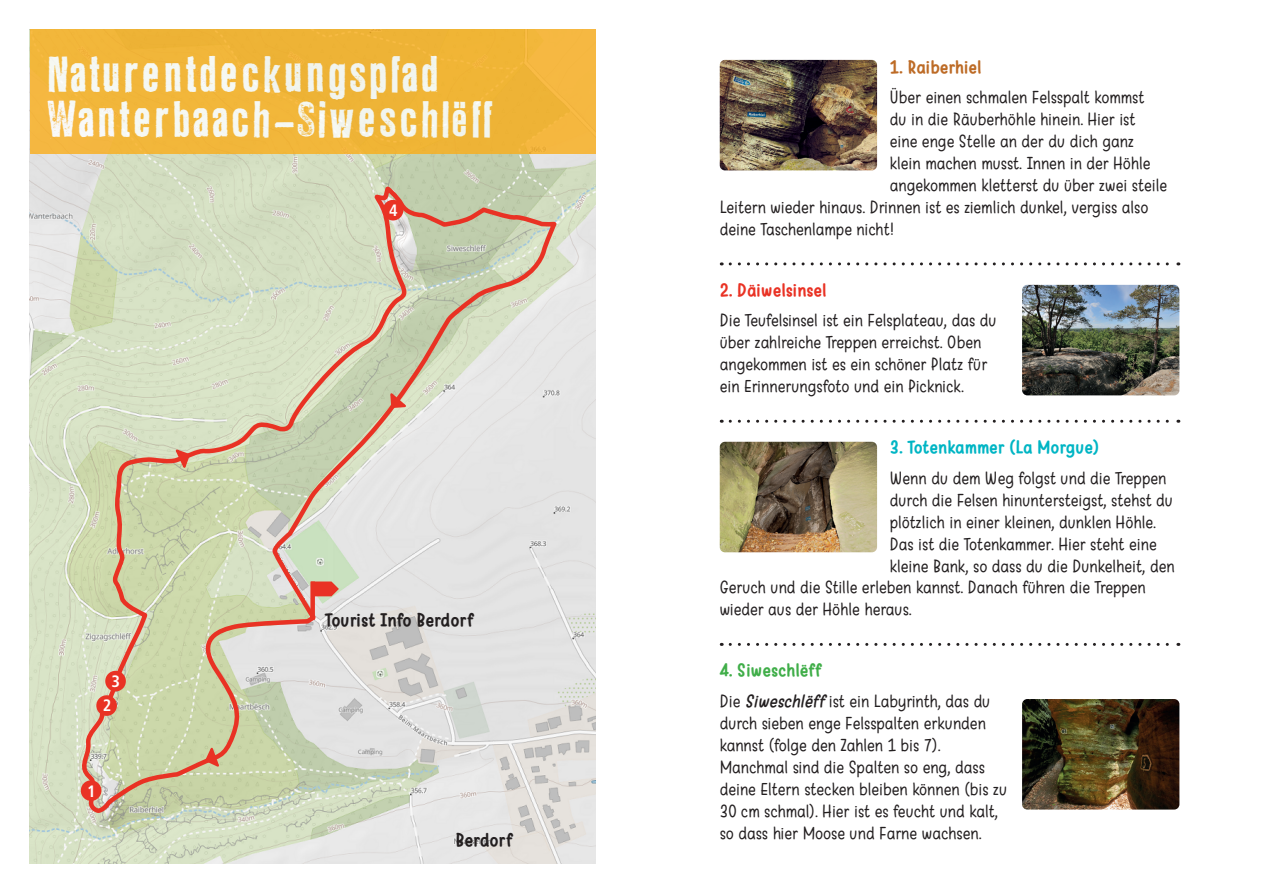
<style>
.page{position:relative;width:1263px;height:893px;background:#fff}
.page>*{position:absolute;margin:0;border:0;box-sizing:border-box;transform-origin:0 0}
.t1{font:45px/45px "LL Rubber Grotesque";color:#fff}
.t2{font:700 18.75px "Warung Kopi";color:#231f20}
.t3{font:18.3px/21.9px "Warung Kopi";color:#231f20}
.t4{font:700 18.3px "Warung Kopi";color:#00b5c4}
.t5{font:700 18.3px "Warung Kopi";color:#e93224}
.t6{font:700 18.3px "Warung Kopi";color:#40ae49}
.t7{font:700 18.3px "Warung Kopi";color:#bd6b26}
.t8{font:700 condensed 16.5px "Frutiger LT Std";color:#fff}
.s1{font-style:italic}
</style>
<div class="page">
<img style="left:30px;top:154px;width:565px;height:709px">
<svg style="left:82px;top:184px;width:477px;height:629px;background:#d6d7c2"></svg>
<div style="left:81px;top:780px;width:20px;height:21px;background:#e93224;border-radius:50%"></div>
<div style="left:96px;top:695px;width:21px;height:21px;background:#e93224;border-radius:50%"></div>
<div style="left:105px;top:671px;width:21px;height:20px;background:#e93224;border-radius:50%"></div>
<div style="left:383px;top:200px;width:20px;height:20px;background:#e93224;border-radius:50%"></div>
<svg style="left:203px;top:746px;width:19px;height:24px"></svg>
<svg style="left:173px;top:447px;width:19px;height:33px"></svg>
<svg style="left:388px;top:330px;width:22px;height:79px;background:#c8ba9d"></svg>
<div style="left:30px;top:30px;width:565px;height:124px;background:#f1b539"></div>
<svg style="left:730px;top:262px;width:449px;height:3px"></svg>
<svg style="left:730px;top:420px;width:449px;height:3px"></svg>
<svg style="left:730px;top:643px;width:449px;height:3px"></svg>
<img style="left:1022px;top:285px;width:157px;height:110px">
<img style="left:720px;top:60px;width:157px;height:110px">
<img style="left:1022px;top:699px;width:157px;height:111px">
<img style="left:720px;top:442px;width:157px;height:110px">
<h1 class="t1" style="left:47px;top:53px;width:448px">Naturentdeckungspfad<br>Wanterbaach-Siweschlëff</h1>
<p class="t7" style="left:890px;top:57px;width:93px">1. Raiberhiel</p>
<p class="t3" style="left:890px;top:86px;width:256px">Über einen schmalen Felsspalt kommst</p>
<p class="t3" style="left:890px;top:108px;width:247px">du in die Räuberhöhle hinein. Hier ist</p>
<p class="t3" style="left:890px;top:130px;width:246px">eine enge Stelle an der du dich ganz</p>
<p class="t3" style="left:890px;top:152px;width:262px">klein machen musst. Innen in der Höhle</p>
<p class="t3" style="left:890px;top:174px;width:279px">angekommen kletterst du über zwei steile</p>
<p class="t3" style="left:720px;top:196px;width:430px">Leitern wieder hinaus. Drinnen ist es ziemlich dunkel, vergiss also</p>
<p class="t3" style="left:720px;top:218px;width:176px">deine Taschenlampe nicht!</p>
<p class="t8" style="left:389px;top:201px;width:10px">4</p>
<p class="t8" style="left:112px;top:671px;width:10px">3</p>
<p class="t8" style="left:103px;top:696px;width:10px">2</p>
<p class="t8" style="left:87px;top:781px;width:10px">1</p>
<p class="t2" style="left:325px;top:610px;width:150px">Tourist Info Berdorf</p>
<p class="t2" style="left:455px;top:829px;width:59px">Berdorf</p>
<p class="t5" style="left:720px;top:280px;width:109px">2. Däiwelsinsel</p>
<p class="t3" style="left:720px;top:310px;width:278px">Die Teufelsinsel ist ein Felsplateau, das du über zahlreiche Treppen erreichst. Oben angekommen ist es ein schöner Platz für ein Erinnerungsfoto und ein Picknick.</p>
<p class="t4" style="left:890px;top:437px;width:211px">3. Totenkammer (La Morgue)</p>
<p class="t3" style="left:890px;top:467px;width:278px">Wenn du dem Weg folgst und die Treppen</p>
<p class="t3" style="left:890px;top:489px;width:285px">durch die Felsen hinuntersteigst, stehst du</p>
<p class="t3" style="left:890px;top:511px;width:268px">plötzlich in einer kleinen, dunklen Höhle.</p>
<p class="t3" style="left:890px;top:533px;width:268px">Das ist die Totenkammer. Hier steht eine</p>
<p class="t3" style="left:890px;top:555px;width:286px">kleine Bank, so dass du die Dunkelheit, den</p>
<p class="t3" style="left:720px;top:577px;width:428px">Geruch und die Stille erleben kannst. Danach führen die Treppen</p>
<p class="t3" style="left:720px;top:599px;width:194px">wieder aus der Höhle heraus.</p>
<p class="t6" style="left:720px;top:660px;width:103px">4. Siweschlëff</p>
<p class="t3" style="left:720px;top:690px;width:289px">Die <span class="s1">Siweschlëff</span> ist ein Labyrinth, das du durch sieben enge Felsspalten erkunden kannst (folge den Zahlen 1 bis 7).<br>Manchmal sind die Spalten so eng, dass deine Eltern stecken bleiben können (bis zu 30 cm schmal). Hier ist es feucht und kalt, so dass hier Moose und Farne wachsen.</p>
</div>
